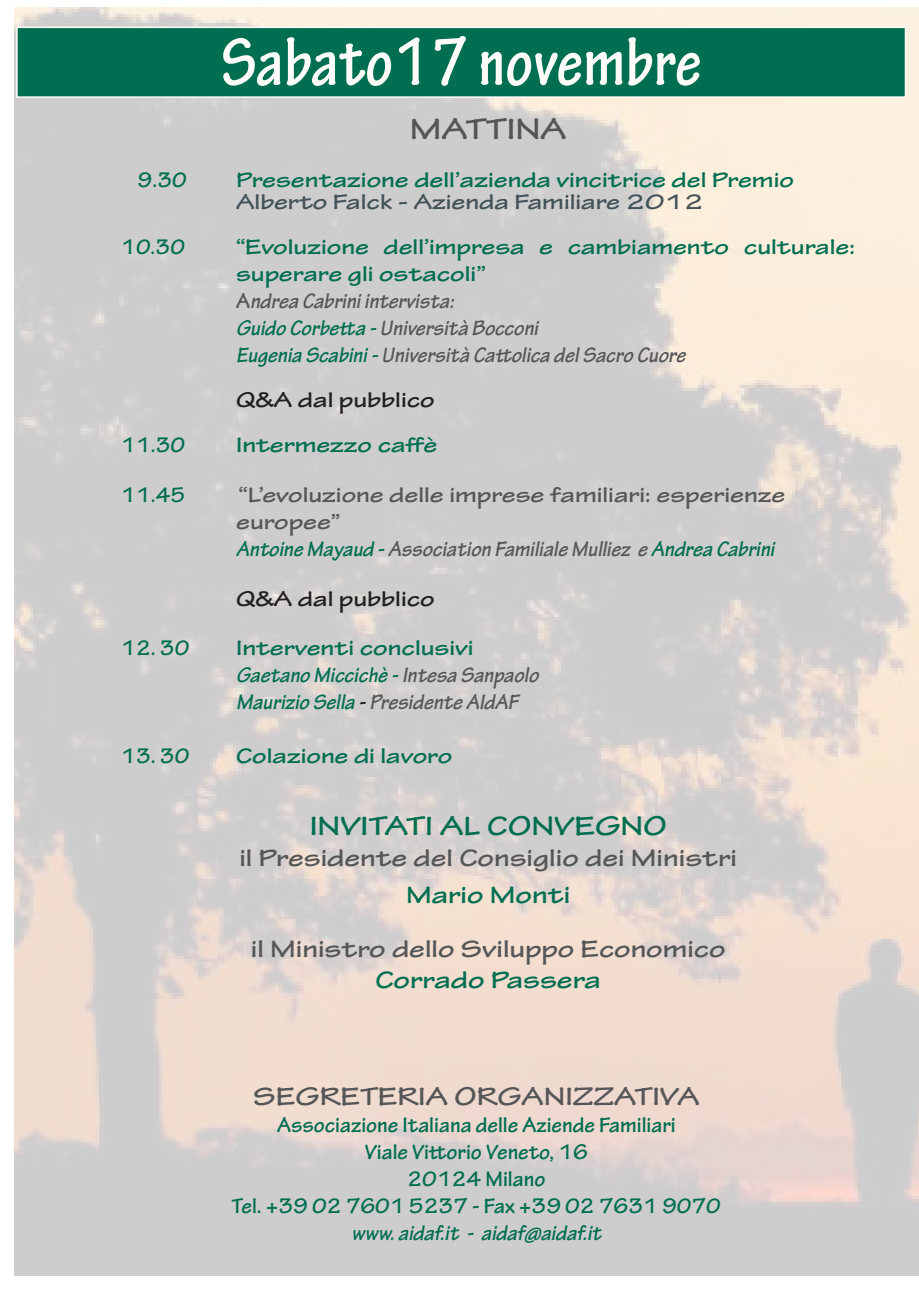
<style>
.page{position:relative;width:919px;height:1289px;background:#fff}
.page>*{position:absolute;margin:0;border:0;box-sizing:border-box;transform-origin:0 0}
.t1{font:700 condensed 72px "Tekton Pro";color:#fefcf9}
.t2{font:700 expanded 31.5px "Tekton Pro";color:#545557}
.rientro{font:700 expanded 28.5px "Tekton Pro";color:#006e51}
.t3{font:700 expanded 27px "Tekton Pro";color:#555658}
.rientro-2{font:700 expanded 25.5px "Tekton Pro";color:#555658}
.rientro-3{font:700 expanded 25.5px "Tekton Pro";color:#006e51}
.rientro-4{font:italic 700 22.5px "Tekton Pro";color:#555658}
.rientro-5{font:700 expanded 22.5px/27px "Tekton Pro";color:#006e51}
.rientro-6{font:700 22.5px "Tekton Pro";color:#006e51}
.rientro-7{font:italic 700 22.5px "Tekton Pro";color:#006e51}
.rientro-8{font:700 expanded 22.5px/27px "Tekton Pro";color:#555658}
.rientro-9{font:700 expanded 22.5px "Tekton Pro";color:#435259}
.rientro-10{font:700 expanded 22.5px "Tekton Pro";color:#231f20}
.s1{font-style:normal}
.s2{color:#006e51}
.s3{color:#555658}
.s4{color:#231f20}
</style>
<div class="page">
<div style="left:17px;top:27px;width:888px;height:70px;background:#006e51"></div>
<div style="left:16px;top:27px;width:890px;height:71px;border:2px solid #fefbf6"></div>
<p class="t1" style="left:221px;top:20px;width:482px">Sabato17 novembre</p>
<p class="t2" style="left:410px;top:110px;width:158px">MATTINA</p>
<p class="rientro-6" style="left:138px;top:166px;width:51px">9.30</p>
<p class="rientro-5" style="left:236px;top:166px;width:559px">Presentazione dell’azienda vincitrice del Premio</p>
<p class="rientro-9" style="left:236px;top:189px;width:469px">Alberto Falck - Azienda Familiare 2012</p>
<p class="rientro-6" style="left:121px;top:234px;width:65px">10.30</p>
<p class="rientro-5" style="left:236px;top:234px;width:620px">“Evoluzione dell’impresa e cambiamento culturale: superare gli ostacoli”</p>
<p class="rientro-4" style="left:236px;top:288px;width:219px"><span class="s1">A</span>ndrea Cabrini intervista:</p>
<p class="rientro-4" style="left:236px;top:315px;width:303px"><span class="s2">Guido Corbetta -</span> Università Bocconi</p>
<p class="rientro-4" style="left:236px;top:342px;width:451px"><span class="s2">Eugenia Scabini -</span> Università Cattolica del Sacro Cuore</p>
<p class="rientro-10" style="left:236px;top:387px;width:200px">Q&amp;A dal pubblico</p>
<p class="rientro-6" style="left:121px;top:432px;width:66px">11.30</p>
<p class="rientro-5" style="left:236px;top:432px;width:203px">Intermezzo caffè</p>
<p class="rientro-6" style="left:121px;top:481px;width:66px">11.45</p>
<p class="rientro-8" style="left:236px;top:481px;width:550px">“L’evoluzione delle imprese familiari: esperienze europee”</p>
<p class="rientro-4" style="left:236px;top:535px;width:539px"><span class="s2">Antoine Mayaud -</span> Association Familiale Mulliez e <span class="s2">Andrea Cabrini</span></p>
<p class="rientro-10" style="left:236px;top:585px;width:200px">Q&amp;A dal pubblico</p>
<p class="rientro-6" style="left:121px;top:634px;width:70px">12. 30</p>
<p class="rientro-5" style="left:236px;top:634px;width:239px">Interventi conclusivi</p>
<p class="rientro-7" style="left:236px;top:661px;width:304px">Gaetano Miccichè - <span class="s3">Intesa Sanpaolo</span></p>
<p class="rientro-4" style="left:236px;top:688px;width:284px"><span class="s2">Maurizio Sella</span> <span class="s4">-</span> Presidente AIdAF</p>
<p class="rientro-6" style="left:121px;top:742px;width:70px">13. 30</p>
<p class="rientro-5" style="left:236px;top:742px;width:218px">Colazione di lavoro</p>
<p class="rientro" style="left:310px;top:809px;width:358px">INVITATI AL CONVEGNO</p>
<p class="rientro-2" style="left:239px;top:842px;width:499px">il Presidente del Consiglio dei Ministri</p>
<p class="rientro-3" style="left:406px;top:880px;width:166px">Mario Monti</p>
<p class="rientro-2" style="left:251px;top:934px;width:476px">il Ministro dello Sviluppo Economico</p>
<p class="rientro-3" style="left:375px;top:964px;width:227px">Corrado Passera</p>
<p class="t3" style="left:253px;top:1080px;width:448px">SEGRETERIA ORGANIZZATIVA</p>
<p class="rientro-6" style="left:277px;top:1111px;width:400px">Associazione Italiana delle Aziende Familiari</p>
<p class="rientro-6" style="left:365px;top:1138px;width:224px">Viale Vittorio Veneto, 16</p>
<p class="rientro-6" style="left:407px;top:1165px;width:139px">20124 Milano</p>
<p class="rientro-6" style="left:232px;top:1192px;width:490px">Tel. +39 02 7601 5237 - Fax +39 02 7631 9070</p>
<p class="rientro-7" style="left:351px;top:1219px;width:251px">www. aidaf.it - aidaf@aidaf.it</p>
</div>
